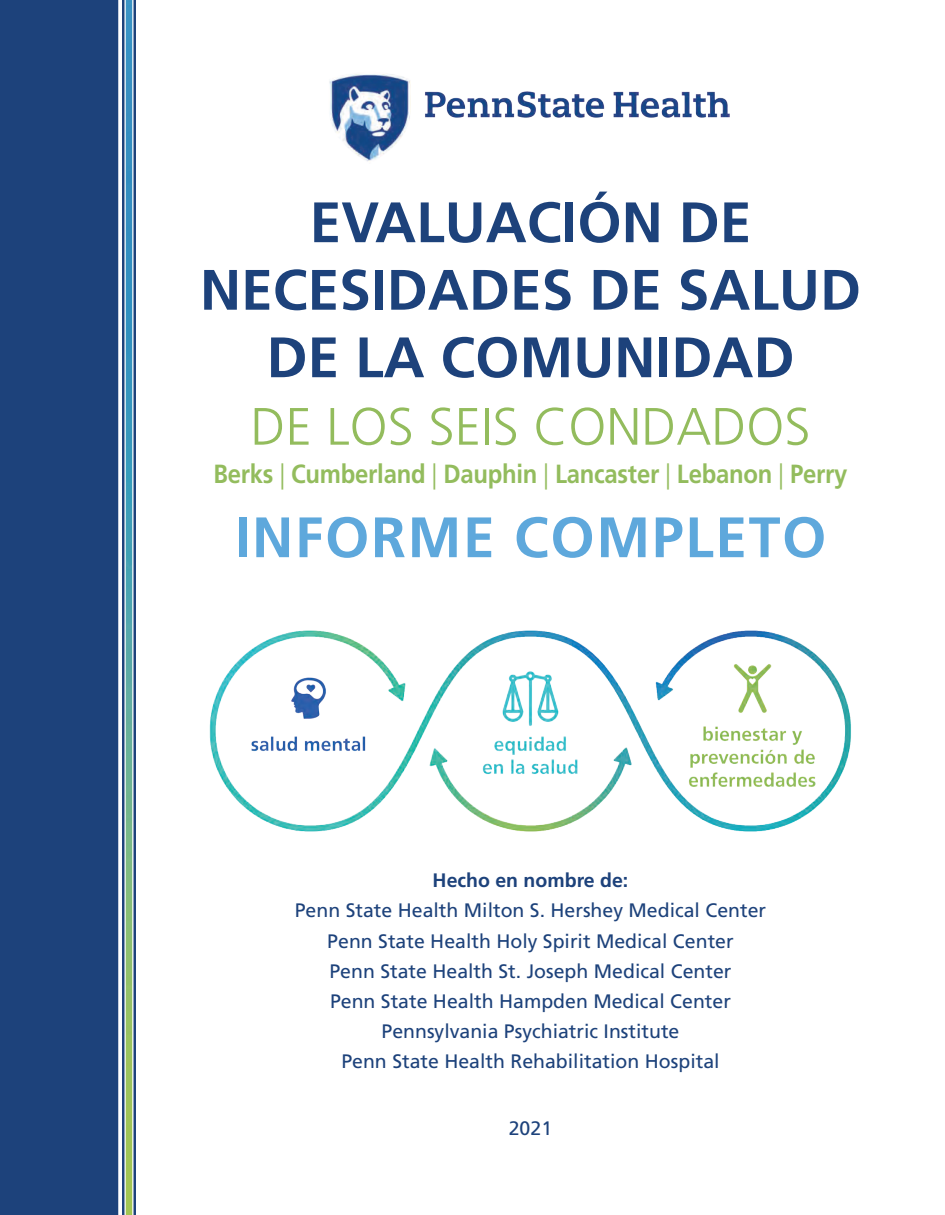
<style>
.page{position:relative;width:945px;height:1215px;background:#fff}
.page>*{position:absolute;margin:0;border:0;box-sizing:border-box;transform-origin:0 0}
.t1{font:700 57px/67.5px "Frutiger LT Std";color:#1d427b;text-align:center}
.t2{font:700 57px "Frutiger LT Std";letter-spacing:.03em;color:#5ea8dc}
.t3{font:300 52.5px "Frutiger LT Std";color:#93bc5d}
.t4{font:700 26.25px "Frutiger LT Std";letter-spacing:-.01em;color:#93bc5d;scale:.91 1}
.t5{font:19.5px/30.2px "Frutiger LT Std";color:#1d427b;text-align:center}
.t6{font:700 19.5px "Frutiger LT Std";color:#1d427b}
.s1{font-weight:300}
</style>
<div class="page">
<div style="left:0;top:0;width:137px;height:1215px;background:#1d427b"></div>
<svg style="left:118px;top:0;width:19px;height:1215px"></svg>
<img style="left:329px;top:74px;width:401px;height:87px">
<img style="left:209px;top:630px;width:642px;height:202px">
<h1 class="t1" style="left:200px;top:189px;width:663px">EVALUACIÓN DE<br>NECESIDADES DE SALUD<br>DE LA COMUNIDAD</h1>
<h2 class="t3" style="left:250px;top:397px;width:562px">DE LOS SEIS CONDADOS</h2>
<h3 class="t4" style="left:213px;top:458px;width:698px">Berks <span class="s1">|</span> Cumberland <span class="s1">|</span> Dauphin <span class="s1">|</span> Lancaster <span class="s1">|</span> Lebanon <span class="s1">|</span> Perry</h3>
<h1 class="t2" style="left:235px;top:504px;width:593px">INFORME COMPLETO</h1>
<p class="t6" style="left:433px;top:869px;width:197px">Hecho en nombre de:</p>
<p class="t5" style="left:295px;top:896px;width:473px">Penn State Health Milton S. Hershey Medical Center Penn State Health Holy Spirit Medical Center<br>Penn State Health St. Joseph Medical Center<br>Penn State Health Hampden Medical Center Pennsylvania Psychiatric Institute<br>Penn State Health Rehabilitation Hospital</p>
<p class="t5" style="left:509px;top:1114px;width:45px">2021</p>
</div>
